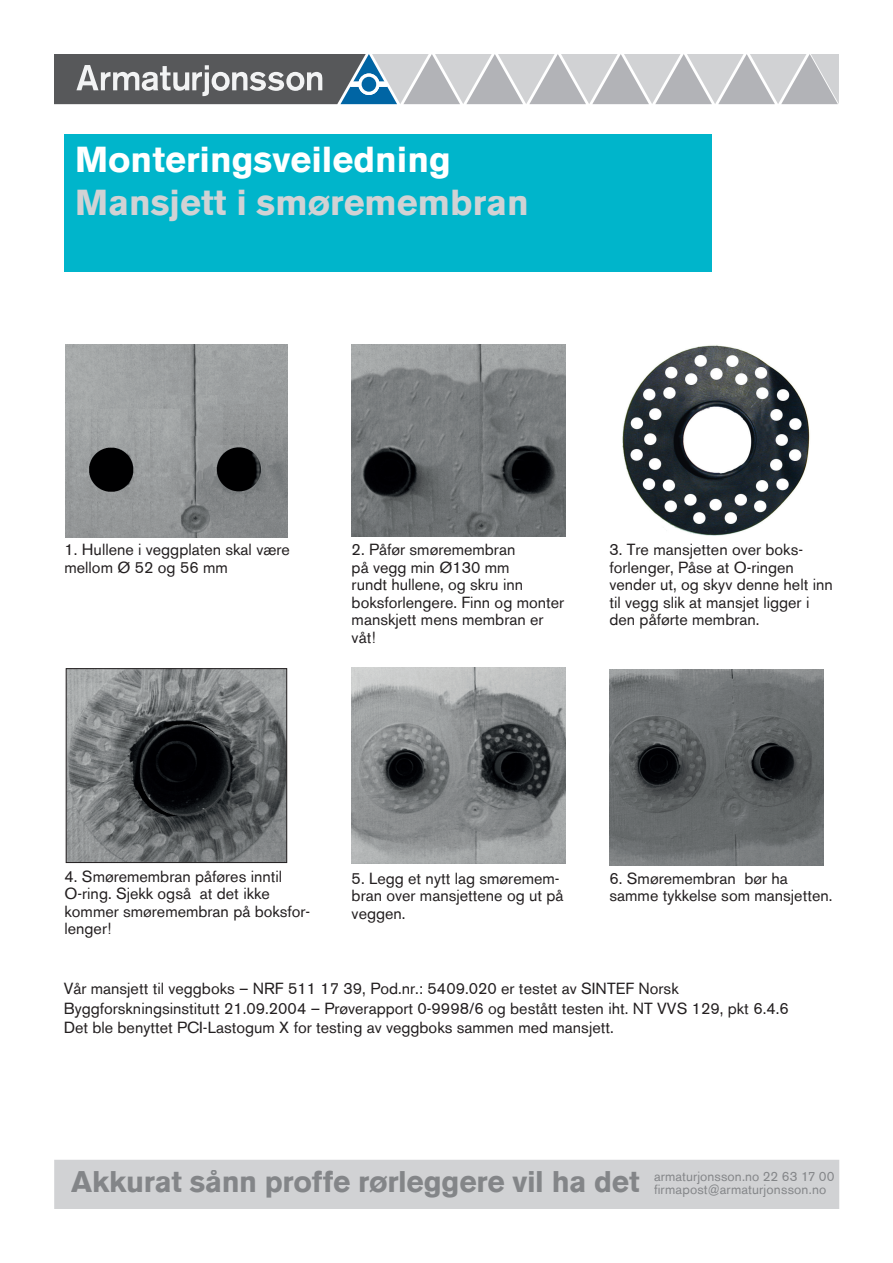
<style>
.page{position:relative;width:893px;height:1263px;background:#fff}
.page>*{position:absolute;margin:0;border:0;box-sizing:border-box;transform-origin:0 0}
.t1{font:700 36px "Akzidenz Grotesk BE";color:#d1d2d4}
.t2{font:700 36px "Akzidenz Grotesk BE";color:#fff}
.t3{font:700 29.85px "Akzidenz Grotesk BE";letter-spacing:-.01em;color:#76787b}
.t4{font:16.05px/17.5px "Akzidenz Grotesk BE";color:#231f20}
.t5{font:13.35px/13.4px "Akzidenz Grotesk BE";letter-spacing:.01em;color:#76787b}
</style>
<div class="page">
<svg style="left:54px;top:54px;width:785px;height:50px;background:#a2a6aa"></svg>
<div style="left:362px;top:77px;width:14px;height:15px;background:#0065a4;border-radius:50%"></div>
<div style="left:54px;top:1160px;width:785px;height:49px;background:#d1d2d4"></div>
<div style="left:65px;top:135px;width:647px;height:137px;background:#00b5cb"></div>
<img style="left:68px;top:670px;width:217px;height:191px">
<div style="left:66px;top:668px;width:221px;height:195px;border:1px solid #231f20"></div>
<img style="left:352px;top:668px;width:213px;height:195px">
<img style="left:609px;top:670px;width:214px;height:195px">
<img style="left:622px;top:345px;width:188px;height:191px">
<img style="left:66px;top:345px;width:221px;height:192px">
<img style="left:352px;top:345px;width:213px;height:192px">
<h1 class="t2" style="left:75px;top:139px;width:377px">Monteringsveiledning</h1>
<h1 class="t1" style="left:75px;top:181px;width:455px">Mansjett i smøremembran</h1>
<p class="t4" style="left:65px;top:541px;width:227px">1. Hullene i veggplaten skal være mellom Ø 52 og 56 mm</p>
<p class="t4" style="left:352px;top:541px;width:214px">2. Påfør smøremembran<br>på vegg min Ø130 mm<br>rundt hullene, og skru inn boksforlengere. Finn og monter manskjett mens membran er våt!</p>
<p class="t4" style="left:609px;top:541px;width:225px">3. Tre mansjetten over boks&shy;forlenger, Påse at O-ringen vender ut, og skyv denne helt inn til vegg slik at mansjet ligger i den påførte membran.</p>
<p class="t4" style="left:65px;top:867px;width:247px">4. Smøremembran påføres inntil<br>O-ring. Sjekk også at det ikke kommer smøremembran på boksfor&shy;lenger!</p>
<p class="t4" style="left:352px;top:869px;width:213px">5. Legg et nytt lag smøremem&shy;bran over mansjettene og ut på veggen.</p>
<p class="t4" style="left:609px;top:869px;width:224px">6. Smøremembran bør ha samme tykkelse som mansjetten.</p>
<p class="t4" style="left:64px;top:979px;width:727px;line-height:19.4px">Vår mansjett til veggboks – NRF 511 17 39, Pod.nr.: 5409.020 er testet av SINTEF Norsk<br>Byggforskningsinstitutt 21.09.2004 – Prøverapport 0-9998/6 og bestått testen iht. NT VVS 129, pkt 6.4.6<br>Det ble benyttet PCI-Lastogum X for testing av veggboks sammen med mansjett.</p>
<h2 class="t3" style="left:71px;top:1165px;width:570px">Akkurat sånn proffe rørleggere vil ha det</h2>
<p class="t5" style="left:654px;top:1169px;width:182px">armaturjonsson.no 22 63 17 00 firmapost@armaturjonsson.no</p>
</div>
